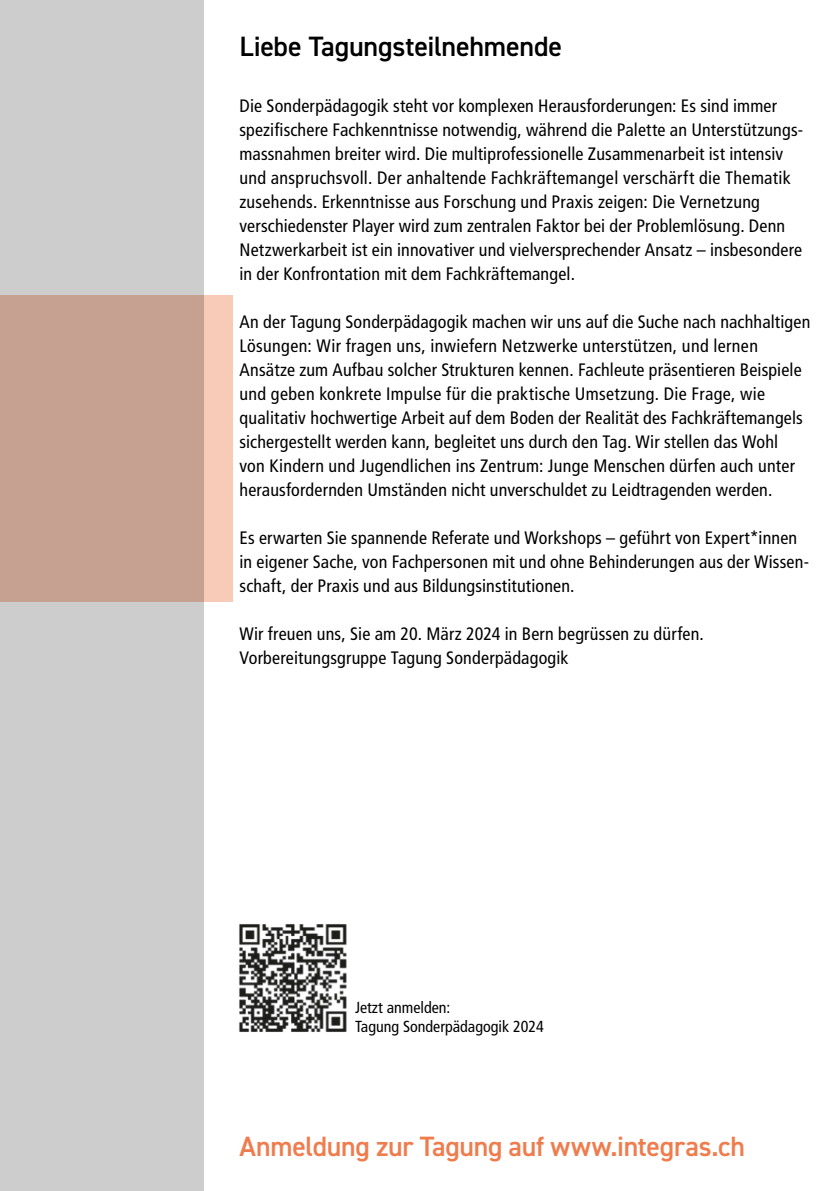
<style>
.page{position:relative;width:840px;height:1191px;background:#fff}
.page>*{position:absolute;margin:0;border:0;box-sizing:border-box;transform-origin:0 0}
.t1{font:600 28px "DIN2014";letter-spacing:-.01em;color:#ef7c4d}
.t2{font:600 28px "DIN2014";letter-spacing:-.01em;color:#000}
.t3{font:condensed 18px/24px "Frutiger LT Pro";letter-spacing:.01em;color:#000}
.t4{font:condensed 16px/19.2px "Frutiger LT Pro";color:#000}
</style>
<div class="page">
<div style="left:0;top:0;width:204px;height:1191px;background:#cdcdcd"></div>
<svg style="left:0;top:295px;width:232px;height:306px;background:#cca696"></svg>
<img style="left:239px;top:924px;width:108px;height:108px">
<h1 class="t2" style="left:239px;top:28px;width:324px">Liebe Tagungsteilnehmende</h1>
<p class="t3" style="left:239px;top:94px;width:565px">Die Sonderpädagogik steht vor komplexen Herausforderungen: Es sind immer spezifischere Fachkenntnisse notwendig, während die Palette an Unterstützungs&shy;massnahmen breiter wird. Die multiprofessionelle Zusammenarbeit ist intensiv und anspruchsvoll. Der anhaltende Fachkräftemangel verschärft die Thematik zusehends. Erkenntnisse aus Forschung und Praxis zeigen: Die Vernetzung verschiedenster Player wird zum zentralen Faktor bei der Problemlösung. Denn Netzwerkarbeit ist ein innovativer und vielversprechender Ansatz – insbesondere in der Konfrontation mit dem Fachkräftemangel.</p>
<p class="t3" style="left:239px;top:310px;width:572px">An der Tagung Sonderpädagogik machen wir uns auf die Suche nach nachhaltigen Lösungen: Wir fragen uns, inwiefern Netzwerke unterstützen, und lernen Ansätze zum Aufbau solcher Strukturen kennen. Fachleute präsentieren Beispiele und geben konkrete Impulse für die praktische Umsetzung. Die Frage, wie qualitativ hochwertige Arbeit auf dem Boden der Realität des Fachkräftemangels sichergestellt werden kann, begleitet uns durch den Tag. Wir stellen das Wohl<br>von Kindern und Jugendlichen ins Zentrum: Junge Menschen dürfen auch unter herausfordernden Umständen nicht unverschuldet zu Leidtragenden werden.</p>
<p class="t3" style="left:239px;top:526px;width:571px">Es erwarten Sie spannende Referate und Workshops – geführt von Expert*innen in eigener Sache, von Fachpersonen mit und ohne Behinderungen aus der Wissen&shy;schaft, der Praxis und aus Bildungsinstitutionen.</p>
<p class="t3" style="left:239px;top:622px;width:465px">Wir freuen uns, Sie am 20. März 2024 in Bern begrüssen zu dürfen.<br>Vorbereitungsgruppe Tagung Sonderpädagogik</p>
<p class="t4" style="left:355px;top:998px;width:190px">Jetzt anmelden:<br>Tagung Sonderpädagogik 2024</p>
<h1 class="t1" style="left:239px;top:1127px;width:507px">Anmeldung zur Tagung auf www.integras.ch</h1>
</div>
